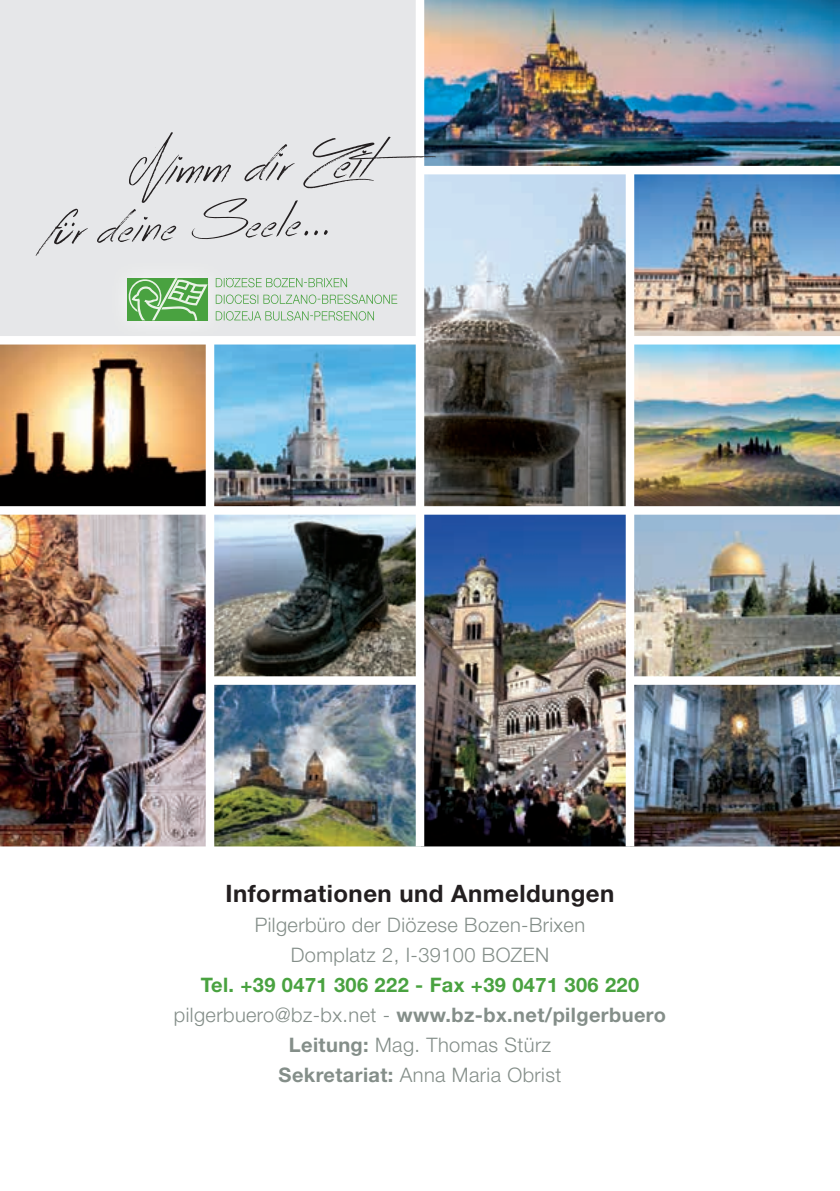
<style>
.page{position:relative;width:840px;height:1191px;background:#fff}
.page>*{position:absolute;margin:0;border:0;box-sizing:border-box;transform-origin:0 0}
.t1{font:62.2px "Acrossthe Road";color:#231f20}
.t2{font:56.6px "Acrossthe Road";color:#231f20}
.t3{font:700 24px "Helvetica Neue LT Std";letter-spacing:.02em;color:#231f20}
.t4{font:300 20px/30px "Helvetica Neue LT Std";letter-spacing:.02em;color:#848e89;text-align:center}
.s1{font-weight:700;color:#49a240}
.s2{font-weight:700}
</style>
<div class="page">
<img style="left:214px;top:514px;width:201px;height:162px">
<img style="left:0;top:344px;width:206px;height:162px">
<img style="left:424px;top:0;width:415px;height:166px">
<img style="left:634px;top:685px;width:205px;height:161px">
<div style="left:0;top:0;width:420px;height:340px;background:#e6e7e9"></div>
<img style="left:0;top:514px;width:206px;height:332px">
<svg style="left:424px;top:174px;width:201px;height:332px;background:#797d80"></svg>
<img style="left:214px;top:344px;width:201px;height:162px">
<img style="left:424px;top:514px;width:201px;height:332px">
<img style="left:634px;top:174px;width:205px;height:162px">
<img style="left:634px;top:344px;width:205px;height:162px">
<img style="left:634px;top:514px;width:205px;height:162px">
<img style="left:214px;top:685px;width:201px;height:161px">
<img style="left:127px;top:277px;width:112px;height:44px">
<div style="left:127px;top:278px;width:81px;height:42px;background:#49a240"></div>
<svg style="left:128px;top:278px;width:79px;height:42px"></svg>
<svg style="left:216px;top:311px;width:158px;height:9px"></svg>
<svg style="left:216px;top:294px;width:181px;height:10px"></svg>
<svg style="left:216px;top:278px;width:131px;height:9px"></svg>
<div style="left:0;top:336px;width:420px;height:8px;background:#fff"></div>
<div style="left:415px;top:0;width:9px;height:846px;background:#fff"></div>
<svg style="left:64px;top:223px;width:11px;height:3px"></svg>
<h1 class="t1" style="left:127px;top:132px;width:243px;rotate:-2deg">Nimm dir Zeit</h1>
<h2 class="t2" style="left:42px;top:196px;width:287px;rotate:-2deg">fur deine Seele...</h2>
<p class="t3" style="left:225px;top:878px;width:390px">Informationen und Anmeldungen</p>
<p class="t4" style="left:255px;top:909px;width:332px">Pilgerbüro der Diözese Bozen-Brixen<br>Domplatz 2, I-39100 BOZEN</p>
<p class="t4" style="left:174px;top:969px;width:493px"><span class="s1">Tel. +39 0471 306 222 - Fax +39 0471 306 220 </span>pilgerbuero@bz-bx.net - <span class="s2">www.bz-bx.net/pilgerbuero Leitung:</span> Mag. Thomas Stürz<br><span class="s2">Sekretariat:</span> Anna Maria Obrist</p>
</div>
